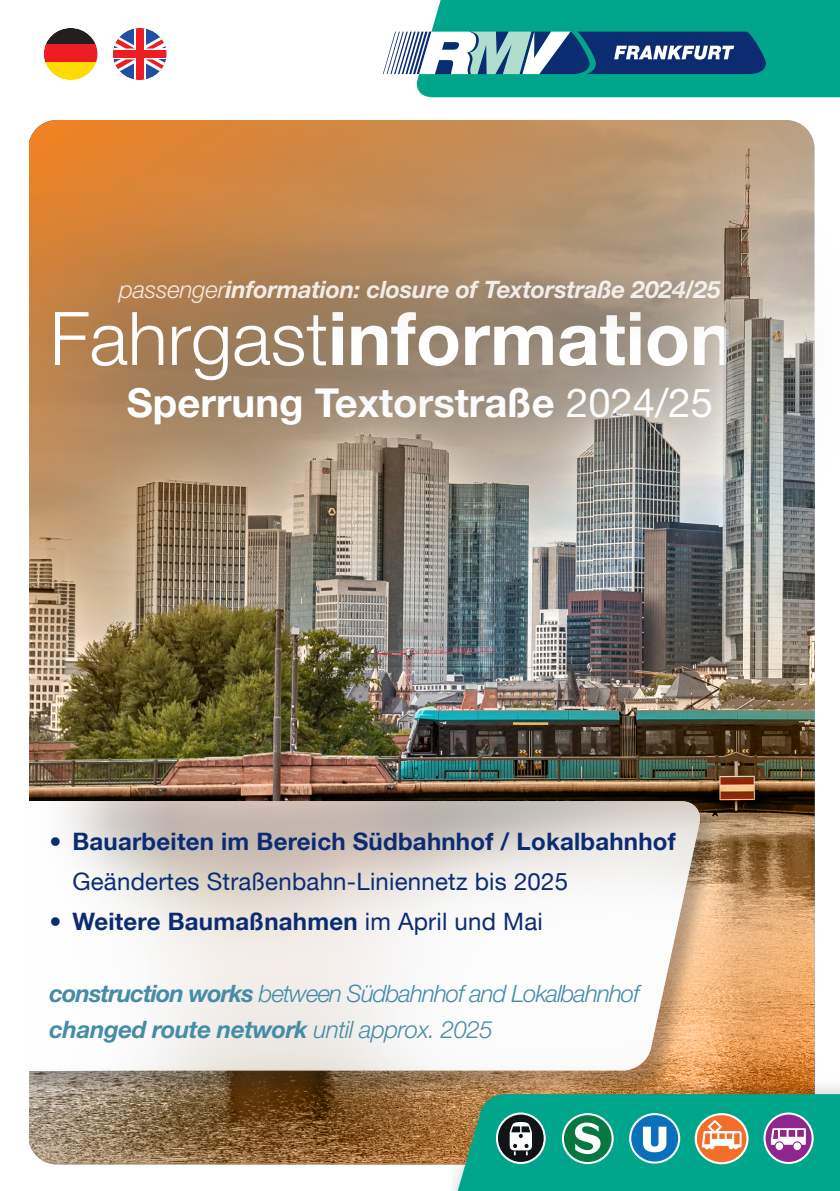
<style>
.page{position:relative;width:840px;height:1191px;background:#fff}
.page>*{position:absolute;margin:0;border:0;box-sizing:border-box;transform-origin:0 0}
.Headline{font:700 74px "Helvetica Neue LT Std";color:#fff}
.Headline-2{font:700 40px "Helvetica Neue LT Std";color:#fff}
.t1{font:700 24px/40px "Helvetica Neue LT";letter-spacing:.01em;color:#0c2c72}
.t2{font:italic 700 24px "Helvetica Neue LT Std";letter-spacing:-.01em;color:#fff}
.Titel_Textblock_normal_13_16pt{font:italic 300 24px "Helvetica Neue LT Std";letter-spacing:-.04em;color:#468ca6}
.Titel_Textblock_normal_13_16pt-2{font:italic 700 24px "Helvetica Neue LT Std";letter-spacing:-.02em;color:#468ca6}
.s1{font-weight:300}
.s2{font-weight:400}
.s3{font-weight:700}
</style>
<div class="page">
<img style="left:29px;top:120px;width:785px;height:1042px">
<div style="left:15px;top:803px;width:707px;height:294px;background:#231f20;opacity:.3"></div>
<svg style="left:111px;top:801px;width:589px;height:269px"></svg>
<div style="left:452px;top:1076px;width:387px;height:115px;background:#231f20;opacity:.5"></div>
<svg style="left:452px;top:1094px;width:387px;height:97px;background:#359f8d"></svg>
<div style="left:416px;top:0;width:423px;height:97px;background:#00a68c"></div>
<svg style="left:114px;top:28px;width:651px;height:52px"></svg>
<div style="left:109px;top:24px;width:62px;height:60px;border:4px solid #fff;border-radius:50%"></div>
<svg style="left:46px;top:29px;width:50px;height:15px"></svg>
<div style="left:44px;top:44px;width:54px;height:19px;background:#ee1d23"></div>
<svg style="left:45px;top:63px;width:51px;height:16px"></svg>
<div style="left:40px;top:24px;width:62px;height:60px;border:4px solid #fff;border-radius:50%"></div>
<div style="left:0;top:0;width:28px;height:1191px;background:#fff"></div>
<div style="left:14px;top:801px;width:97px;height:269px;background:#fff"></div>
<p class="t2" style="left:119px;top:274px;width:602px"><span class="s1">passenger</span>information: closure of Textorstraße 2024/25</p>
<h1 class="Headline" style="left:50px;top:293px;width:685px"><span class="s1">Fahrgast</span>information</h1>
<h1 class="Headline-2" style="left:127px;top:378px;width:587px">Sperrung Textorstraße <span class="s2">2024/25</span></h1>
<p class="t1" style="left:72px;top:821px;width:604px;text-indent:-23px">• Bauarbeiten im Bereich Südbahnhof / Lokalbahnhof<br><span class="s2">Geändertes Straßenbahn-Liniennetz bis 2025</span></p>
<p class="t1" style="left:50px;top:901px;width:494px">• Weitere Baumaßnahmen <span class="s2">im April und Mai</span></p>
<p class="Titel_Textblock_normal_13_16pt" style="left:50px;top:979px;width:591px"><span class="s3">construction works</span> between Südbahnhof and Lokalbahnhof</p>
<p class="Titel_Textblock_normal_13_16pt-2" style="left:50px;top:1015px;width:444px">changed route network <span class="s1">until approx. 2025</span></p>
</div>
